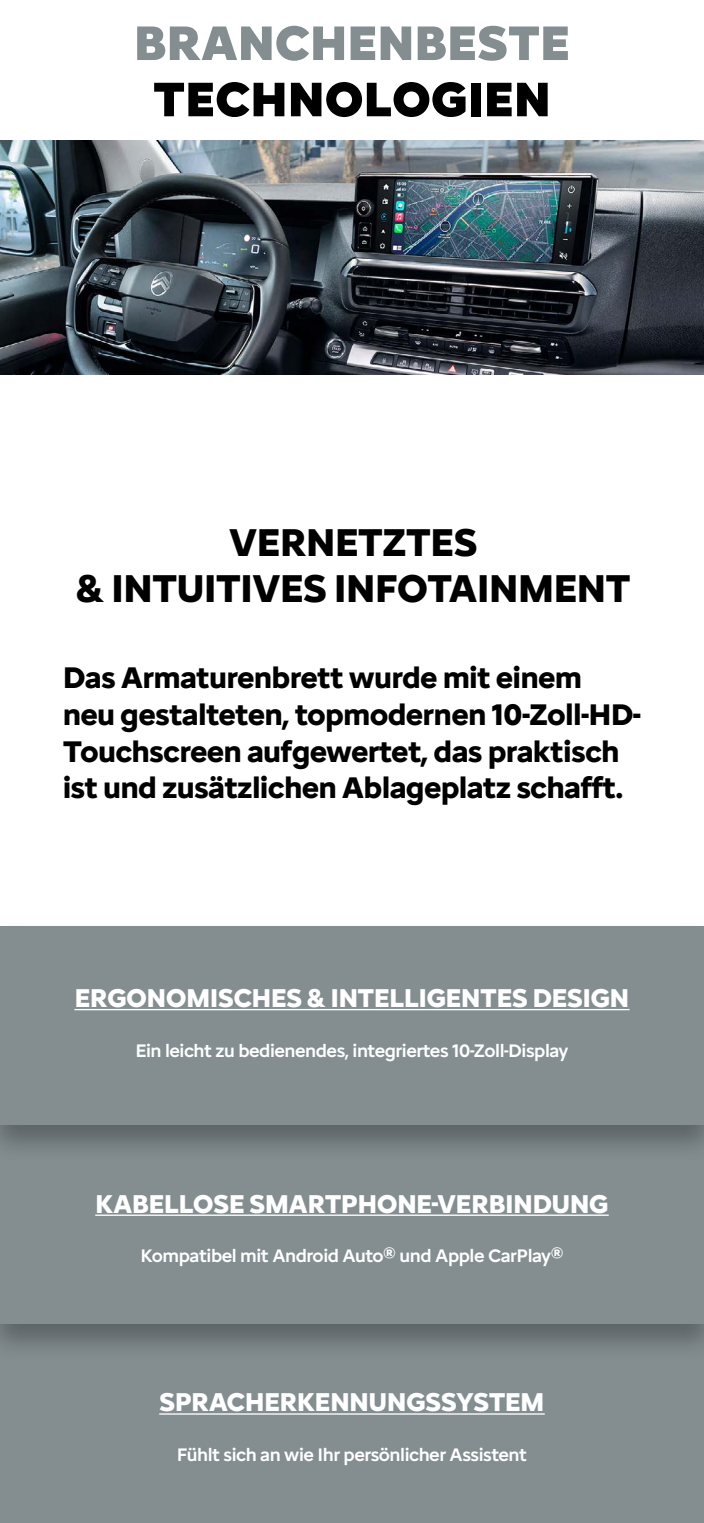
<style>
.page{position:relative;width:704px;height:1523px;background:#fff}
.page>*{position:absolute;margin:0;border:0;box-sizing:border-box;transform-origin:0 0}
.t1{font:900 50px "Citroen Type";letter-spacing:-.01em;color:#848e91}
.t2{font:900 50px "Citroen Type";letter-spacing:-.01em;color:#000}
.t3{font:700 40px/46.6px "Citroen Type";letter-spacing:-.025em;color:#000;text-align:center}
.t4{font:700 30.75px/36.9px "Citroen Type";letter-spacing:-.025em;color:#000}
.t5{font:700 26.62px "Citroen Type";letter-spacing:-.025em;color:#fff}
.t6{font:500 18.75px "Citroen Type";letter-spacing:-.025em;color:#fff}
</style>
<div class="page">
<img style="left:0;top:141px;width:703px;height:234px">
<div style="left:0;top:1324px;width:703px;height:198px;background:#848e91"></div>
<div style="left:0;top:1119px;width:703px;height:243px;background:#000;opacity:.3"></div>
<div style="left:0;top:1125px;width:703px;height:199px;background:#848e91"></div>
<div style="left:0;top:920px;width:703px;height:243px;background:#000;opacity:.3"></div>
<div style="left:0;top:926px;width:703px;height:199px;background:#848e91"></div>
<hr style="left:74px;top:1009px;width:555px;height:1px;background:#fff">
<hr style="left:95px;top:1214px;width:513px;height:1px;background:#fff">
<hr style="left:159px;top:1413px;width:385px;height:1px;background:#fff">
<h1 class="t1" style="left:134px;top:5px;width:438px">BRANCHENBESTE</h1>
<h1 class="t2" style="left:153px;top:61px;width:399px">TECHNOLOGIEN</h1>
<h2 class="t3" style="left:76px;top:515px;width:556px">VERNETZTES<br>&amp; INTUITIVES INFOTAINMENT</h2>
<p class="t4" style="left:63px;top:656px;width:579px">Das Armaturenbrett wurde mit einem neu gestalteten, topmodernen 10-Zoll-HD-Touchscreen aufgewertet, das praktisch ist und zusätzlichen Ablageplatz schafft.</p>
<p class="t5" style="left:74px;top:977px;width:556px">ERGONOMISCHES &amp; INTELLIGENTES DESIGN</p>
<p class="t6" style="left:135px;top:1036px;width:434px">Ein leicht zu bedienendes, integriertes 10-Zoll-Display</p>
<p class="t5" style="left:95px;top:1183px;width:514px">KABELLOSE SMARTPHONE-VERBINDUNG</p>
<p class="t6" style="left:140px;top:1241px;width:424px">Kompatibel mit Android Auto® und Apple CarPlay®</p>
<p class="t5" style="left:159px;top:1382px;width:387px">SPRACHERKENNUNGSSYSTEM</p>
<p class="t6" style="left:177px;top:1440px;width:351px">Fühlt sich an wie Ihr persönlicher Assistent</p>
</div>
